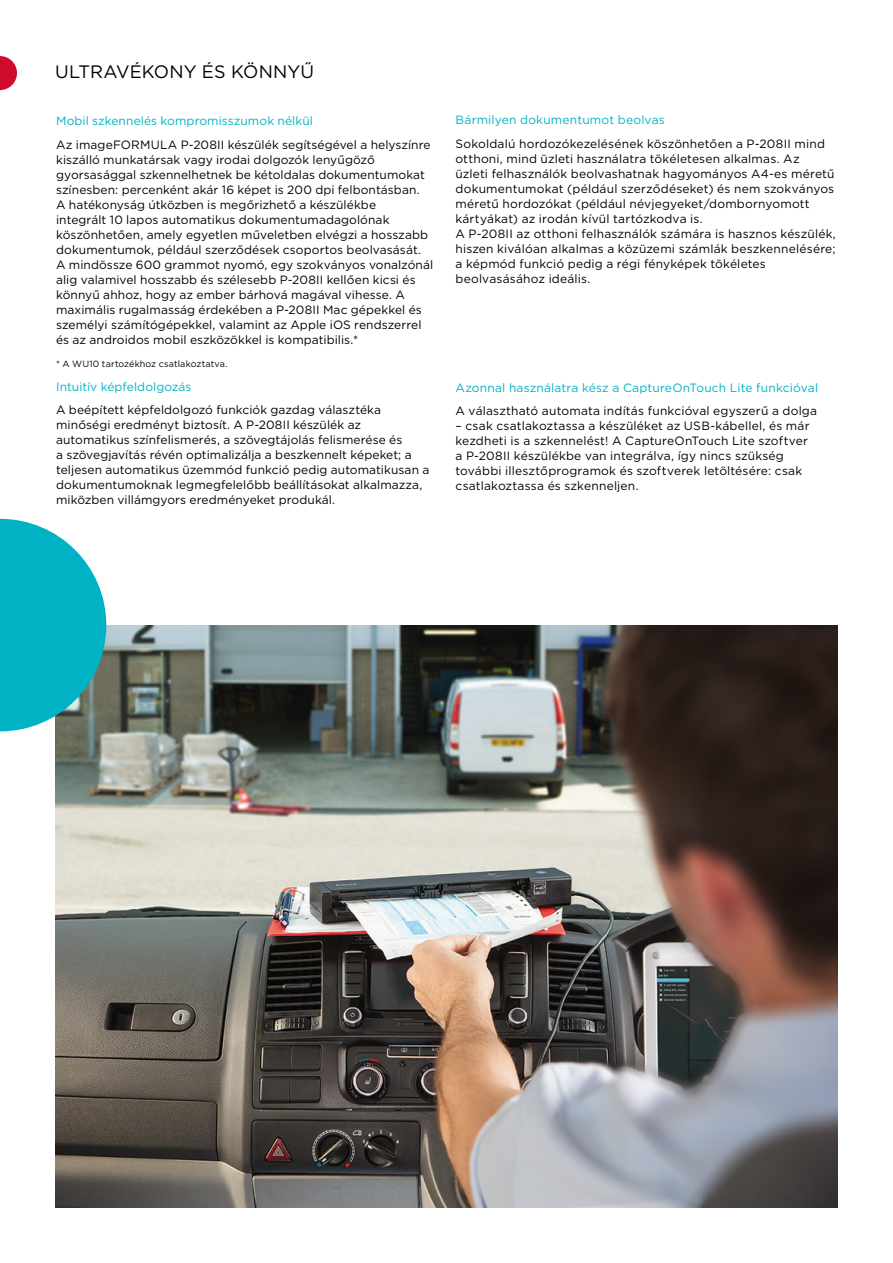
<style>
.page{position:relative;width:893px;height:1263px;background:#fff}
.page>*{position:absolute;margin:0;border:0;box-sizing:border-box;transform-origin:0 0}
.t1{font:18px "Gotham";letter-spacing:.005em;color:#000}
.t2{font:12px/15px "Gotham";letter-spacing:.01em;color:#000}
.t3{font:12px "Gotham";letter-spacing:.01em;color:#00b3c4}
.t4{font:9px "Gotham";letter-spacing:.015em;color:#000}
</style>
<div class="page">
<svg style="left:0;top:56px;width:17px;height:34px"></svg>
<img style="left:55px;top:625px;width:783px;height:583px">
<svg style="left:0;top:519px;width:106px;height:212px"></svg>
<h1 class="t1" style="left:55px;top:60px;width:260px">ULTRAVÉKONY ÉS KÖNNYŰ</h1>
<p class="t3" style="left:56px;top:113px;width:258px">Mobil szkennelés kompromisszumok nélkül</p>
<p class="t2" style="left:56px;top:137px;width:379px">Az imageFORMULA P-208II készülék segítségével a helyszínre kiszálló munkatársak vagy irodai dolgozók lenyűgöző gyorsasággal szkennelhetnek be kétoldalas dokumentumokat színesben: percenként akár 16 képet is 200 dpi felbontásban.<br>A hatékonyság útközben is megőrizhető a készülékbe<br>integrált 10 lapos automatikus dokumentumadagolónak köszönhetően, amely egyetlen műveletben elvégzi a hosszabb dokumentumok, például szerződések csoportos beolvasását.<br>A mindössze 600 grammot nyomó, egy szokványos vonalzónál alig valamivel hosszabb és szélesebb P-208II kellően kicsi és könnyű ahhoz, hogy az ember bárhová magával vihesse. A maximális rugalmasság érdekében a P-208II Mac gépekkel és személyi számítógépekkel, valamint az Apple iOS rendszerrel és az androidos mobil eszközökkel is kompatibilis.*</p>
<p class="t4" style="left:56px;top:358px;width:173px">* A WU10 tartozékhoz csatlakoztatva.</p>
<p class="t3" style="left:56px;top:379px;width:137px">Intuitív képfeldolgozás</p>
<p class="t2" style="left:56px;top:402px;width:375px">A beépített képfeldolgozó funkciók gazdag választéka minőségi eredményt biztosít. A P-208II készülék az automatikus színfelismerés, a szövegtájolás felismerése és<br>a szövegjavítás révén optimalizálja a beszkennelt képeket; a teljesen automatikus üzemmód funkció pedig automatikusan a dokumentumoknak legmegfelelőbb beállításokat alkalmazza, miközben villámgyors eredményeket produkál.</p>
<p class="t3" style="left:455px;top:112px;width:211px">Bármilyen dokumentumot beolvas</p>
<p class="t2" style="left:455px;top:136px;width:382px">Sokoldalú hordozókezelésének köszönhetően a P-208II mind otthoni, mind üzleti használatra tökéletesen alkalmas. Az<br>üzleti felhasználók beolvashatnak hagyományos A4-es méretű dokumentumokat (például szerződéseket) és nem szokványos méretű hordozókat (például névjegyeket/dombornyomott kártyákat) az irodán kívül tartózkodva is.<br>A P-208II az otthoni felhasználók számára is hasznos készülék, hiszen kiválóan alkalmas a közüzemi számlák beszkennelésére; a képmód funkció pedig a régi fényképek tökéletes beolvasásához ideális.</p>
<p class="t3" style="left:455px;top:380px;width:364px">Azonnal használatra kész a CaptureOnTouch Lite funkcióval</p>
<p class="t2" style="left:455px;top:403px;width:363px">A választható automata indítás funkcióval egyszerű a dolga</p>
<p class="t2" style="left:455px;top:418px;width:356px">– csak csatlakoztassa a készüléket az USB-kábellel, és már kezdheti is a szkennelést! A CaptureOnTouch Lite szoftver a P-208II készülékbe van integrálva, így nincs szükség további illesztőprogramok és szoftverek letöltésére: csak csatlakoztassa és szkenneljen.</p>
</div>
